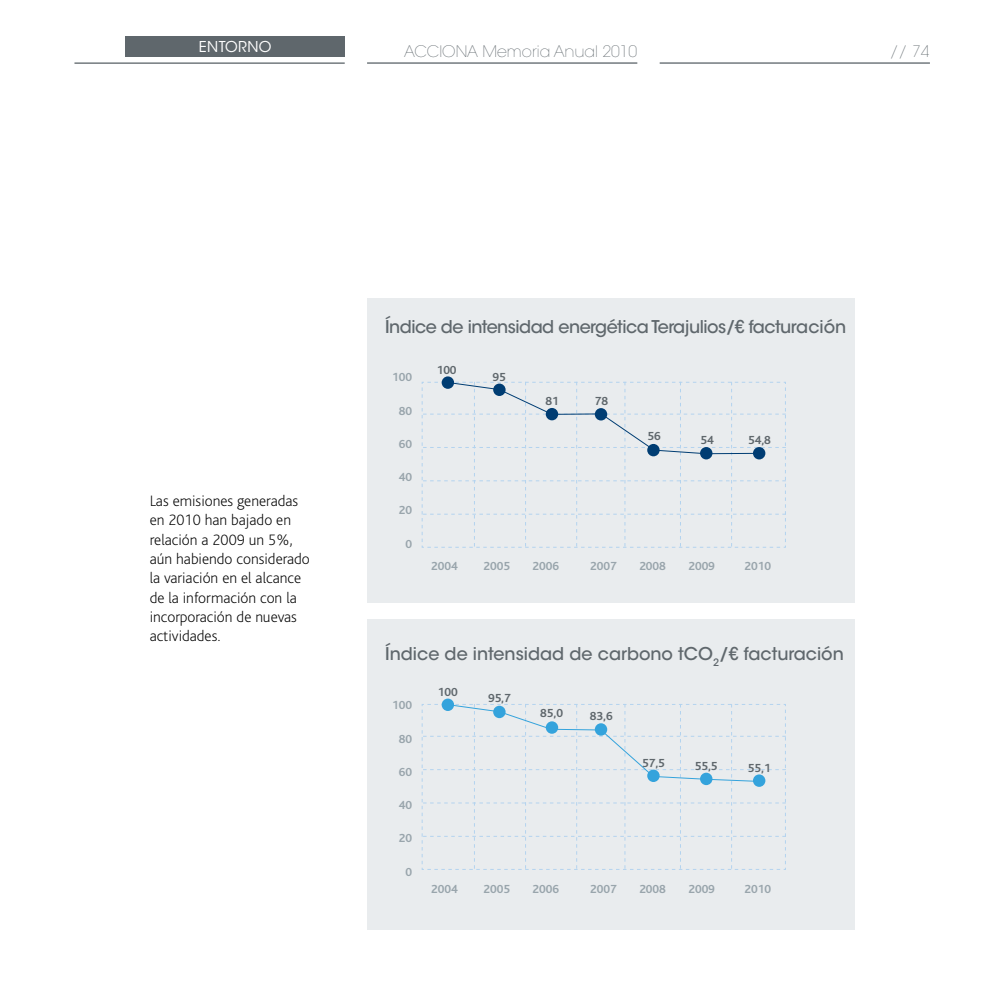
<style>
.page{position:relative;width:993px;height:993px;background:#fff}
.page>*{position:absolute;margin:0;border:0;box-sizing:border-box;transform-origin:0 0}
.t1{font:500 17.5px "ITC Avant Garde Std";letter-spacing:-.03em;color:#5f676c}
.t2{font:500 17.5px "ITC Avant Garde Std";color:#5f676c}
.t3{font:200 15.75px/19.2px "Bliss";color:#000}
.t4{font:200 15.75px "ITC Avant Garde Std";color:#5f676c}
.t5{font:14.88px "ITC Avant Garde Std";letter-spacing:.025em;color:#fff}
.t6{font:700 12.25px "Bliss";color:#99a5ac}
.t7{font:700 12.25px "Bliss";color:#5f676c}
</style>
<div class="page">
<hr style="left:367px;top:62px;width:270px;height:2px;background:#5f676c">
<hr style="left:659px;top:62px;width:270px;height:2px;background:#5f676c">
<hr style="left:74px;top:62px;width:270px;height:2px;background:#5f676c">
<div style="left:126px;top:36px;width:218px;height:21px;background:#5f676c"></div>
<div style="left:367px;top:298px;width:487px;height:304px;background:#e9ecee"></div>
<svg style="left:441px;top:376px;width:13px;height:12px"></svg>
<svg style="left:421px;top:381px;width:364px;height:166px"></svg>
<div style="left:367px;top:619px;width:487px;height:310px;background:#e9ecee"></div>
<svg style="left:441px;top:698px;width:13px;height:12px"></svg>
<svg style="left:421px;top:703px;width:364px;height:166px"></svg>
<p class="t5" style="left:199px;top:38px;width:74px">ENTORNO</p>
<p class="t4" style="left:404px;top:42px;width:234px">Acciona Memoria Anual 2010</p>
<p class="t4" style="left:889px;top:42px;width:41px">// 74</p>
<p class="t3" style="left:150px;top:491px;width:162px">Las emisiones generadas en 2010 han bajado en relación a 2009 un 5%, aún habiendo considerado la variación en el alcance de la información con la incorporación de nuevas actividades.</p>
<p class="t1" style="left:385px;top:315px;width:462px">índice de intensidad energética Terajulios/€ facturación</p>
<p class="t6" style="left:392px;top:371px;width:21px">100</p>
<p class="t6" style="left:398px;top:404px;width:15px">80</p>
<p class="t6" style="left:398px;top:437px;width:15px">60</p>
<p class="t6" style="left:398px;top:470px;width:15px">40</p>
<p class="t6" style="left:398px;top:504px;width:15px">20</p>
<p class="t6" style="left:405px;top:537px;width:8px">0</p>
<p class="t6" style="left:431px;top:560px;width:28px">2004</p>
<p class="t6" style="left:483px;top:560px;width:28px">2005</p>
<p class="t6" style="left:532px;top:560px;width:28px">2006</p>
<p class="t6" style="left:590px;top:560px;width:28px">2007</p>
<p class="t6" style="left:639px;top:560px;width:28px">2008</p>
<p class="t6" style="left:688px;top:560px;width:28px">2009</p>
<p class="t6" style="left:744px;top:560px;width:28px">2010</p>
<p class="t7" style="left:436px;top:363px;width:21px">100</p>
<p class="t7" style="left:492px;top:370px;width:15px">95</p>
<p class="t7" style="left:545px;top:395px;width:15px">81</p>
<p class="t7" style="left:594px;top:395px;width:15px">78</p>
<p class="t7" style="left:647px;top:430px;width:15px">56</p>
<p class="t7" style="left:700px;top:433px;width:15px">54</p>
<p class="t7" style="left:747px;top:433px;width:24px">54,8</p>
<p class="t2" style="left:385px;top:643px;width:460px">índice de intensidad de carbono tCO<sub>2</sub>/€ facturación</p>
<p class="t6" style="left:392px;top:698px;width:21px">100</p>
<p class="t6" style="left:398px;top:731px;width:15px">80</p>
<p class="t6" style="left:398px;top:765px;width:15px">60</p>
<p class="t6" style="left:398px;top:798px;width:15px">40</p>
<p class="t6" style="left:398px;top:831px;width:15px">20</p>
<p class="t6" style="left:405px;top:864px;width:8px">0</p>
<p class="t6" style="left:431px;top:881px;width:28px">2004</p>
<p class="t6" style="left:483px;top:881px;width:28px">2005</p>
<p class="t6" style="left:532px;top:881px;width:28px">2006</p>
<p class="t6" style="left:590px;top:881px;width:28px">2007</p>
<p class="t6" style="left:639px;top:881px;width:28px">2008</p>
<p class="t6" style="left:688px;top:881px;width:28px">2009</p>
<p class="t6" style="left:744px;top:881px;width:28px">2010</p>
<p class="t7" style="left:437px;top:685px;width:21px">100</p>
<p class="t7" style="left:488px;top:691px;width:24px">95,7</p>
<p class="t7" style="left:540px;top:706px;width:24px">85,0</p>
<p class="t7" style="left:589px;top:709px;width:24px">83,6</p>
<p class="t7" style="left:642px;top:756px;width:24px">57,5</p>
<p class="t7" style="left:694px;top:759px;width:24px">55,5</p>
<p class="t7" style="left:747px;top:761px;width:24px">55,1</p>
</div>
